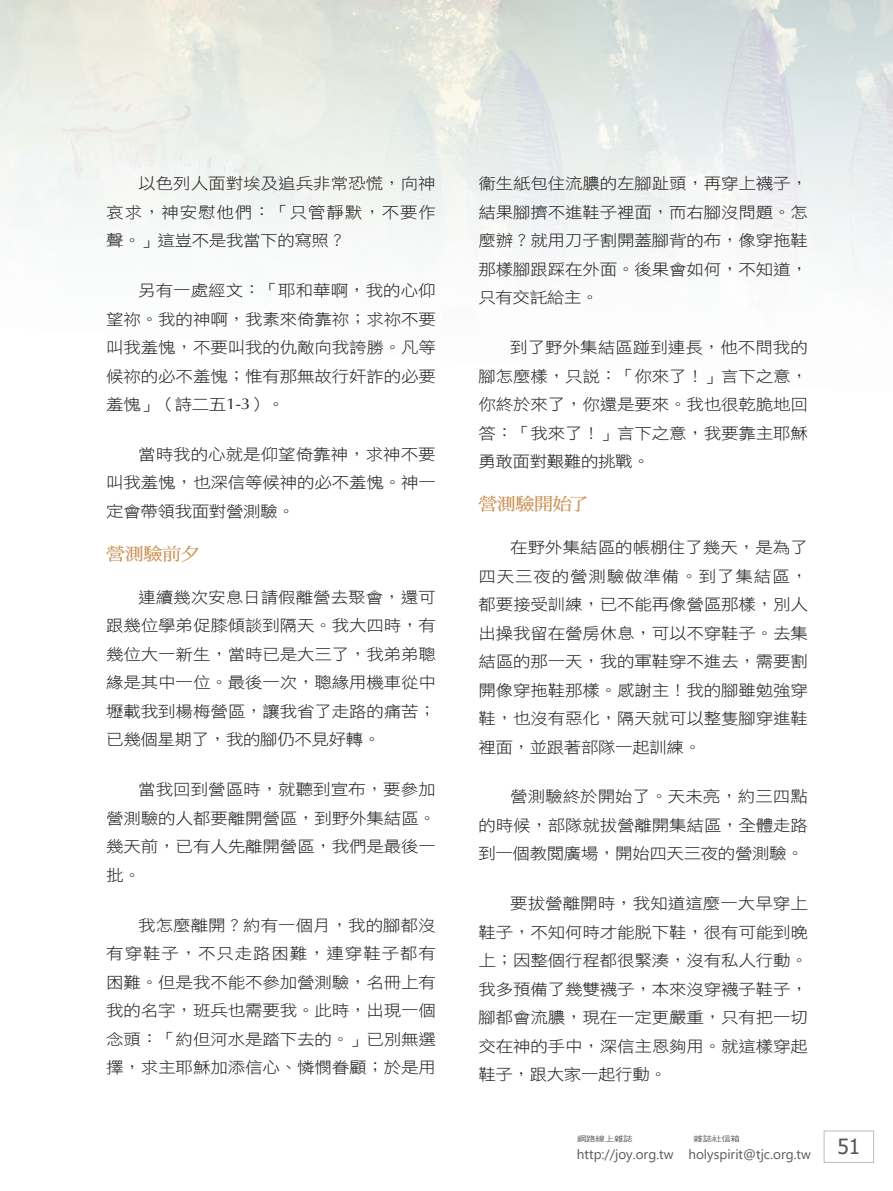
<style>
.page{position:relative;width:893px;height:1191px;background:#fff}
.page>*{position:absolute;margin:0;border:0;box-sizing:border-box;transform-origin:0 0}
.t1{font:21px "Tahoma";color:#57585a}
.中標{font:17.55px "DF Ming W7 WIN BF";letter-spacing:-.02em;color:#cd9357;scale:1.08 1}
.t2{font:15.75px/28.5px "DF Hei W3 WIN BF";letter-spacing:-.01em;color:#231f20;text-align:justify;scale:1.11 1}
.t3{font:13.5px "Segoe UI";color:#57585a}
.t4{font:7.5px "DF Hei W5 WIN BF";letter-spacing:-.015em;color:#57585a;scale:1.25 1}
.s1{font-family:"Optima"}
</style>
<div class="page">
<div style="left:824px;top:1130px;width:50px;height:32px;border:1px solid #bcbdc0"></div>
<p class="t2" style="left:106px;top:169px;width:298px;text-indent:32px">以色列人面對埃及追兵非常恐慌，向神哀求，神安慰他們：「只管靜默，不要作聲。」這豈不是我當下的寫照？</p>
<p class="t2" style="left:106px;top:276px;width:298px;text-indent:32px">另有一處經文：「耶和華啊，我的心仰望祢。我的神啊，我素來倚靠祢；求祢不要叫我羞愧，不要叫我的仇敵向我誇勝。凡等候祢的必不羞愧；惟有那無故行奸詐的必要羞愧」（詩二五<span class="s1">1-3</span>）。</p>
<p class="t2" style="left:106px;top:440px;width:298px;text-indent:32px">當時我的心就是仰望倚靠神，求神不要叫我羞愧，也深信等候神的必不羞愧。神一定會帶領我面對營測驗。</p>
<p class="中標" style="left:106px;top:544px;width:88px">營測驗前夕</p>
<p class="t2" style="left:106px;top:583px;width:298px;text-indent:32px">連續幾次安息日請假離營去聚會，還可跟幾位學弟促膝傾談到隔天。我大四時，有幾位大一新生，當時已是大三了，我弟弟聰緣是其中一位。最後一次，聰緣用機車從中壢載我到楊梅營區，讓我省了走路的痛苦；已幾個星期了，我的腳仍不見好轉。</p>
<p class="t2" style="left:106px;top:775px;width:298px;text-indent:32px">當我回到營區時，就聽到宣布，要參加營測驗的人都要離開營區，到野外集結區。幾天前，已有人先離開營區，我們是最後一批。</p>
<p class="t2" style="left:106px;top:910px;width:298px;text-indent:32px">我怎麼離開？約有一個月，我的腳都沒有穿鞋子，不只走路困難，連穿鞋子都有困難。但是我不能不參加營測驗，名冊上有我的名字，班兵也需要我。此時，出現一個念頭：「約但河水是踏下去的。」已別無選擇，求主耶穌加添信心、憐憫眷顧；於是用</p>
<p class="t2" style="left:478px;top:169px;width:298px">衞生紙包住流膿的左腳趾頭，再穿上襪子，結果腳擠不進鞋子裡面，而右腳沒問題。怎麼辦？就用刀子割開蓋腳背的布，像穿拖鞋那樣腳跟踩在外面。後果會如何，不知道，只有交託給主。</p>
<p class="t2" style="left:478px;top:333px;width:298px;text-indent:32px">到了野外集結區踫到連長，他不問我的腳怎麼樣，只說：「你來了！」言下之意，你終於來了，你還是要來。我也很乾脆地回答：「我來了！」言下之意，我要靠主耶穌勇敢面對艱難的挑戰。</p>
<p class="中標" style="left:478px;top:495px;width:103px">營測驗開始了</p>
<p class="t2" style="left:478px;top:533px;width:298px;text-indent:32px">在野外集結區的帳棚住了幾天，是為了四天三夜的營測驗做準備。到了集結區，都要接受訓練，已不能再像營區那樣，別人出操我留在營房休息，可以不穿鞋子。去集結區的那一天，我的軍鞋穿不進去，需要割開像穿拖鞋那樣。感謝主！我的腳雖勉強穿鞋，也沒有惡化，隔天就可以整隻腳穿進鞋裡面，並跟著部隊一起訓練。</p>
<p class="t2" style="left:478px;top:782px;width:298px;text-indent:32px">營測驗終於開始了。天未亮，約三四點的時候，部隊就拔營離開集結區，全體走路到一個教閱廣場，開始四天三夜的營測驗。</p>
<p class="t2" style="left:478px;top:889px;width:298px;text-indent:32px">要拔營離開時，我知道這麼一大早穿上鞋子，不知何時才能脫下鞋，很有可能到晚上；因整個行程都很緊湊，沒有私人行動。我多預備了幾雙襪子，本來沒穿襪子鞋子，腳都會流膿，現在一定更嚴重，只有把一切交在神的手中，深信主恩夠用。就這樣穿起鞋子，跟大家一起行動。</p>
<p class="t4" style="left:577px;top:1135px;width:46px">網路線上雜誌</p>
<p class="t4" style="left:694px;top:1135px;width:39px">雜誌社信箱</p>
<p class="t3" style="left:577px;top:1141px;width:236px">http://joy.org.tw holyspirit@tjc.org.tw</p>
<h1 class="t1" style="left:837px;top:1132px;width:24px">51</h1>
</div>
